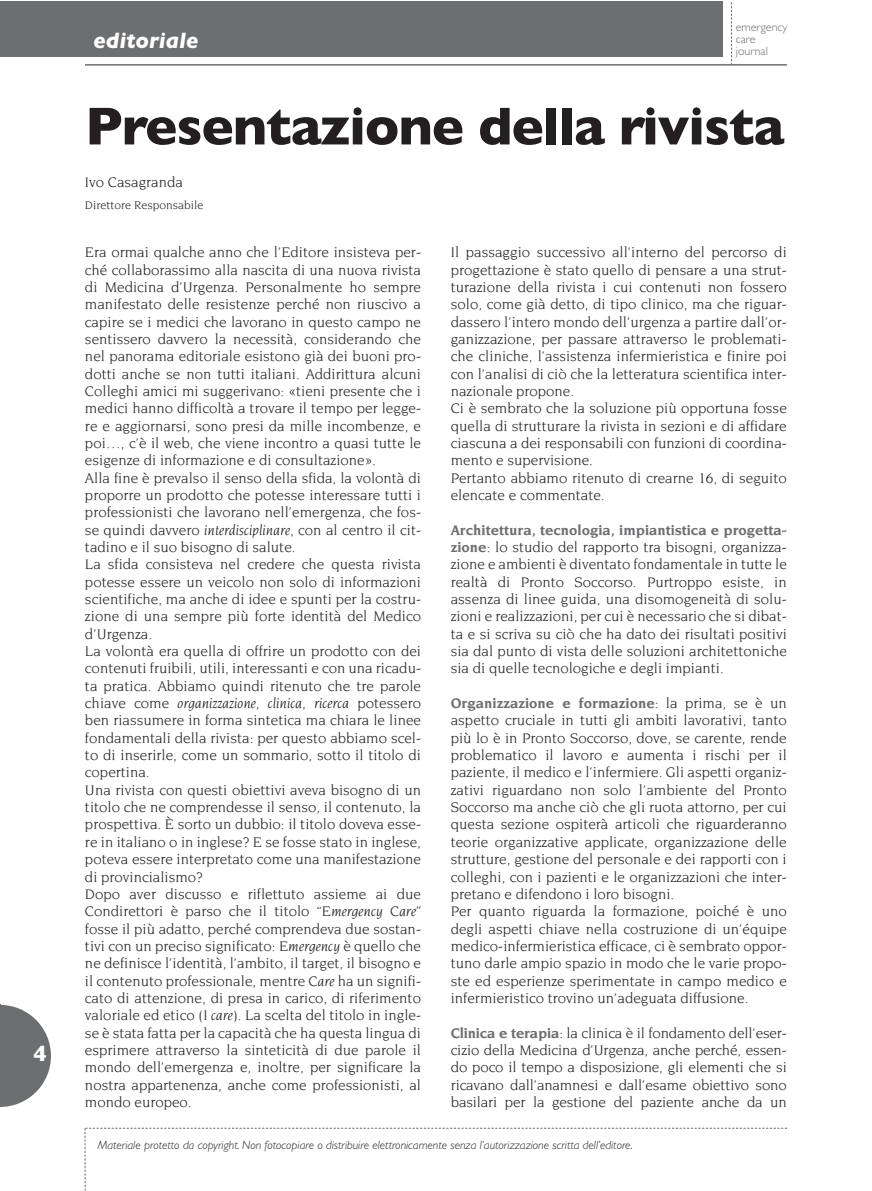
<style>
.page{position:relative;width:872px;height:1191px;background:#fff}
.page>*{position:absolute;margin:0;border:0;box-sizing:border-box;transform-origin:0 0}
.t1{font:700 54px "Gill Sans";letter-spacing:-.02em;color:#231f20}
.t2{font:italic 700 22.5px "Gill Sans";color:#fff}
.t3{font:700 22.5px "Gill Sans";color:#fff}
.t4{font:15px/17.4px "Novarese";color:#231f20}
.t5{font:italic 300 12px "Gill Sans";color:#231f20}
.t6{font:12px "Novarese";color:#231f20}
.t7{font:300 12px/12px "Gill Sans";color:#6d6e70}
.s1{font-style:italic}
.s2{font-weight:700;color:#6d6e70}
</style>
<div class="page">
<svg style="left:85px;top:1127px;width:702px;height:63px"></svg>
<div style="left:0;top:1px;width:723px;height:55px;background:#6d6e70"></div>
<hr style="left:85px;top:64px;width:702px;height:2px;background:#6d6e70">
<svg style="left:1px;top:1005px;width:50px;height:102px"></svg>
<hr style="left:0;top:1005px;width:1px;height:102px;background:#6d6e70">
<svg style="left:731px;top:2px;width:1px;height:62px"></svg>
<h2 class="t3" style="left:33px;top:1045px;width:15px">4</h2>
<h2 class="t2" style="left:93px;top:33px;width:107px">editoriale</h2>
<p class="t7" style="left:736px;top:22px;width:53px">emergency care journal</p>
<h1 class="t1" style="left:85px;top:108px;width:701px">Presentazione della rivista</h1>
<p class="t4" style="left:85px;top:174px;width:99px">Ivo Casagranda</p>
<p class="t6" style="left:85px;top:200px;width:120px">Direttore Responsabile</p>
<p class="t4" style="left:85px;top:245px;width:337px">Era ormai qualche anno che l’Editore insisteva per&shy;ché collaborassimo alla nascita di una nuova rivista di Medicina d’Urgenza. Personalmente ho sempre manifestato delle resistenze perché non riuscivo a capire se i medici che lavorano in questo campo ne sentissero davvero la necessità, considerando che nel panorama editoriale esistono già dei buoni pro&shy;dotti anche se non tutti italiani. Addirittura alcuni Colleghi amici mi suggerivano: «tieni presente che i medici hanno difficoltà a trovare il tempo per legge&shy;re e aggiornarsi, sono presi da mille incombenze, e poi…, c’è il web, che viene incontro a quasi tutte le esigenze di informazione e di consultazione».<br>Alla fine è prevalso il senso della sfida, la volontà di proporre un prodotto che potesse interessare tutti i professionisti che lavorano nell’emergenza, che fos&shy;se quindi davvero <span class="s1">interdisciplinare</span>, con al centro il cit&shy;tadino e il suo bisogno di salute.<br>La sfida consisteva nel credere che questa rivista potesse essere un veicolo non solo di informazioni scientifiche, ma anche di idee e spunti per la costru&shy;zione di una sempre più forte identità del Medico d’Urgenza.<br>La volontà era quella di offrire un prodotto con dei contenuti fruibili, utili, interessanti e con una ricadu&shy;ta pratica. Abbiamo quindi ritenuto che tre parole chiave come <span class="s1">organizzazione</span>, <span class="s1">clinica</span>, <span class="s1">ricerca</span> potessero ben riassumere in forma sintetica ma chiara le linee fondamentali della rivista: per questo abbiamo scel&shy;to di inserirle, come un sommario, sotto il titolo di copertina.<br>Una rivista con questi obiettivi aveva bisogno di un titolo che ne comprendesse il senso, il contenuto, la prospettiva. È sorto un dubbio: il titolo doveva esse&shy;re in italiano o in inglese? E se fosse stato in inglese, poteva essere interpretato come una manifestazione di provincialismo?<br>Dopo aver discusso e riflettuto assieme ai due Condirettori è parso che il titolo “<span class="s1">Emergency Care</span>” fosse il più adatto, perché comprendeva due sostan&shy;tivi con un preciso significato: <span class="s1">Emergency</span> è quello che ne definisce l’identità, l’ambito, il target, il bisogno e il contenuto professionale, mentre <span class="s1">Care</span> ha un signifi&shy;cato di attenzione, di presa in carico, di riferimento valoriale ed etico (<span class="s1">I care</span>). La scelta del titolo in ingle&shy;se è stata fatta per la capacità che ha questa lingua di esprimere attraverso la sinteticità di due parole il mondo dell’emergenza e, inoltre, per significare la nostra appartenenza, anche come professionisti, al mondo europeo.</p>
<p class="t4" style="left:451px;top:245px;width:337px">Il passaggio successivo all’interno del percorso di progettazione è stato quello di pensare a una strut&shy;turazione della rivista i cui contenuti non fossero solo, come già detto, di tipo clinico, ma che riguar&shy;dassero l’intero mondo dell’urgenza a partire dall’or&shy;ganizzazione, per passare attraverso le problemati&shy;che cliniche, l’assistenza infermieristica e finire poi con l’analisi di ciò che la letteratura scientifica inter&shy;nazionale propone.<br>Ci è sembrato che la soluzione più opportuna fosse quella di strutturare la rivista in sezioni e di affidare ciascuna a dei responsabili con funzioni di coordina&shy;mento e supervisione.<br>Pertanto abbiamo ritenuto di crearne 16, di seguito elencate e commentate.</p>
<p class="t4" style="left:451px;top:522px;width:337px;text-align:justify"><span class="s2">Architettura, tecnologia, impiantistica e progetta&shy;zione</span>: lo studio del rapporto tra bisogni, organizza&shy;zione e ambienti è diventato fondamentale in tutte le realtà di Pronto Soccorso. Purtroppo esiste, in assenza di linee guida, una disomogeneità di solu&shy;zioni e realizzazioni, per cui è necessario che si dibat&shy;ta e si scriva su ciò che ha dato dei risultati positivi sia dal punto di vista delle soluzioni architettoniche sia di quelle tecnologiche e degli impianti.</p>
<p class="t4" style="left:451px;top:695px;width:337px"><span class="s2">Organizzazione e formazione</span>: la prima, se è un aspetto cruciale in tutti gli ambiti lavorativi, tanto più lo è in Pronto Soccorso, dove, se carente, rende problematico il lavoro e aumenta i rischi per il paziente, il medico e l’infermiere. Gli aspetti organiz&shy;zativi riguardano non solo l’ambiente del Pronto Soccorso ma anche ciò che gli ruota attorno, per cui questa sezione ospiterà articoli che riguarderanno teorie organizzative applicate, organizzazione delle strutture, gestione del personale e dei rapporti con i colleghi, con i pazienti e le organizzazioni che inter&shy;pretano e difendono i loro bisogni.<br>Per quanto riguarda la formazione, poiché è uno degli aspetti chiave nella costruzione di un’équipe medico-infermieristica efficace, ci è sembrato oppor&shy;tuno darle ampio spazio in modo che le varie propo&shy;ste ed esperienze sperimentate in campo medico e infermieristico trovino un’adeguata diffusione.</p>
<p class="t4" style="left:451px;top:1024px;width:337px;text-align:justify"><span class="s2">Clinica e terapia</span>: la clinica è il fondamento dell’eser&shy;cizio della Medicina d’Urgenza, anche perché, essen&shy;do poco il tempo a disposizione, gli elementi che si ricavano dall’anamnesi e dall’esame obiettivo sono basilari per la gestione del paziente anche da un</p>
<p class="t5" style="left:98px;top:1141px;width:536px">Materiale protetto da copyright. Non fotocopiare o distribuire elettronicamente senza l’autorizzazione scritta dell’editore.</p>
</div>
